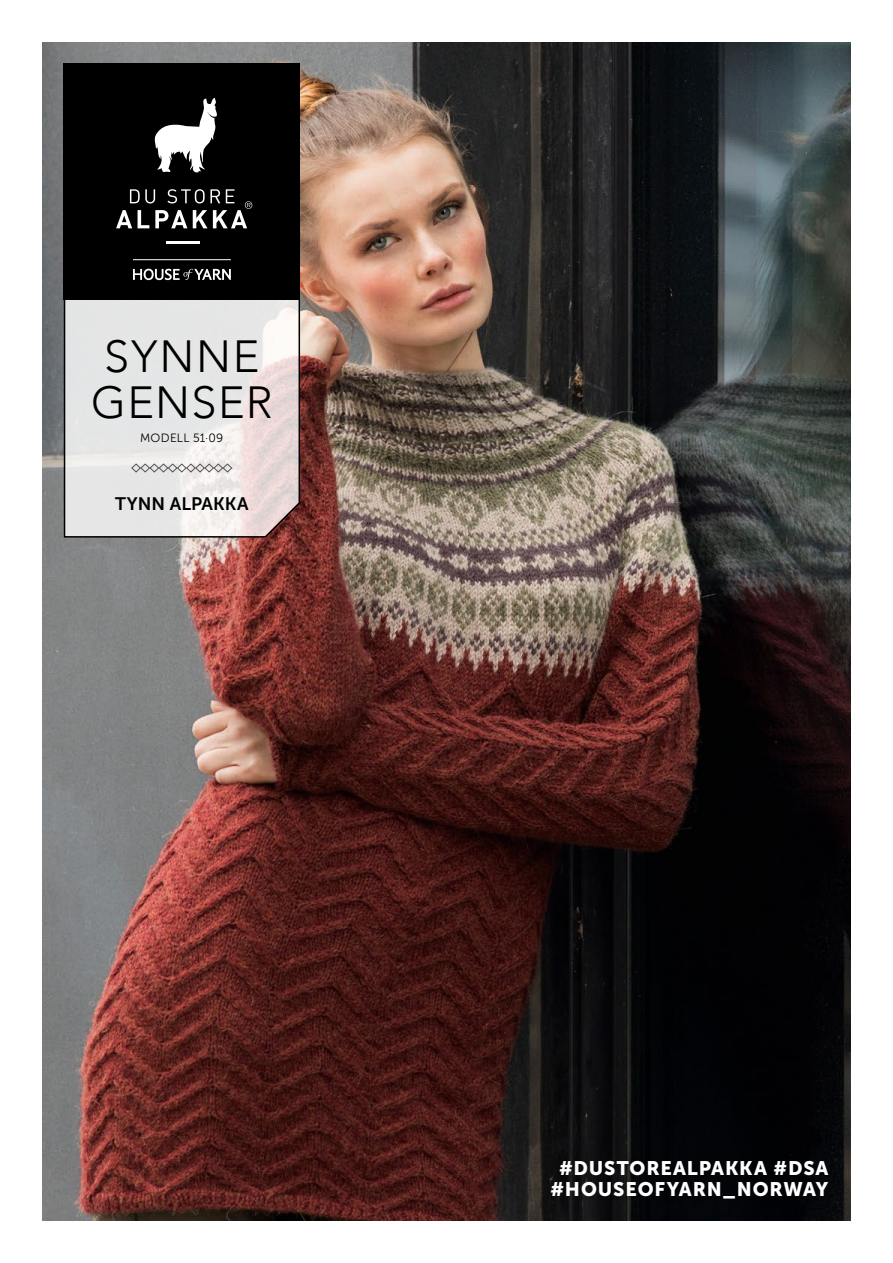
<style>
.page{position:relative;width:893px;height:1263px;background:#fff}
.page>*{position:absolute;margin:0;border:0;box-sizing:border-box;transform-origin:0 0}
.INNHOLD_-_Midtstilt{font:300 45px "Avenir";letter-spacing:.03em;color:#000}
.t1{font:19.5px/21px "Museo Sans 900";letter-spacing:.045em;color:#fff;text-align:center}
.INNHOLD_-_Midtstilt-2{font:18px "Museo Sans 700";letter-spacing:.005em;color:#000}
.INNHOLD_-_Midtstilt-3{font:12px "Museo Sans 300";letter-spacing:.02em;color:#000}
</style>
<div class="page">
<img style="left:43px;top:43px;width:807px;height:1177px">
<svg style="left:63px;top:229px;width:238px;height:309px;background:#e1dddd"></svg>
<div style="left:64px;top:64px;width:236px;height:236px;background:#000"></div>
<hr style="left:166px;top:241px;width:34px;height:2px;background:#fff">
<svg style="left:154px;top:98px;width:63px;height:75px"></svg>
<svg style="left:116px;top:189px;width:136px;height:39px"></svg>
<hr style="left:133px;top:259px;width:98px;height:1px;background:#fff">
<svg style="left:133px;top:269px;width:98px;height:11px"></svg>
<svg style="left:131px;top:463px;width:102px;height:10px"></svg>
<p class="INNHOLD_-_Midtstilt" style="left:104px;top:329px;width:157px">SYNNE</p>
<p class="INNHOLD_-_Midtstilt" style="left:91px;top:376px;width:183px">GENSER</p>
<p class="INNHOLD_-_Midtstilt-3" style="left:140px;top:432px;width:85px">MODELL 51∙09</p>
<p class="INNHOLD_-_Midtstilt-2" style="left:115px;top:493px;width:135px">TYNN ALPAKKA</p>
<p class="t1" style="left:550px;top:1158px;width:279px">#DUSTOREALPAKKA #DSA #HOUSEOFYARN_NORWAY</p>
</div>
